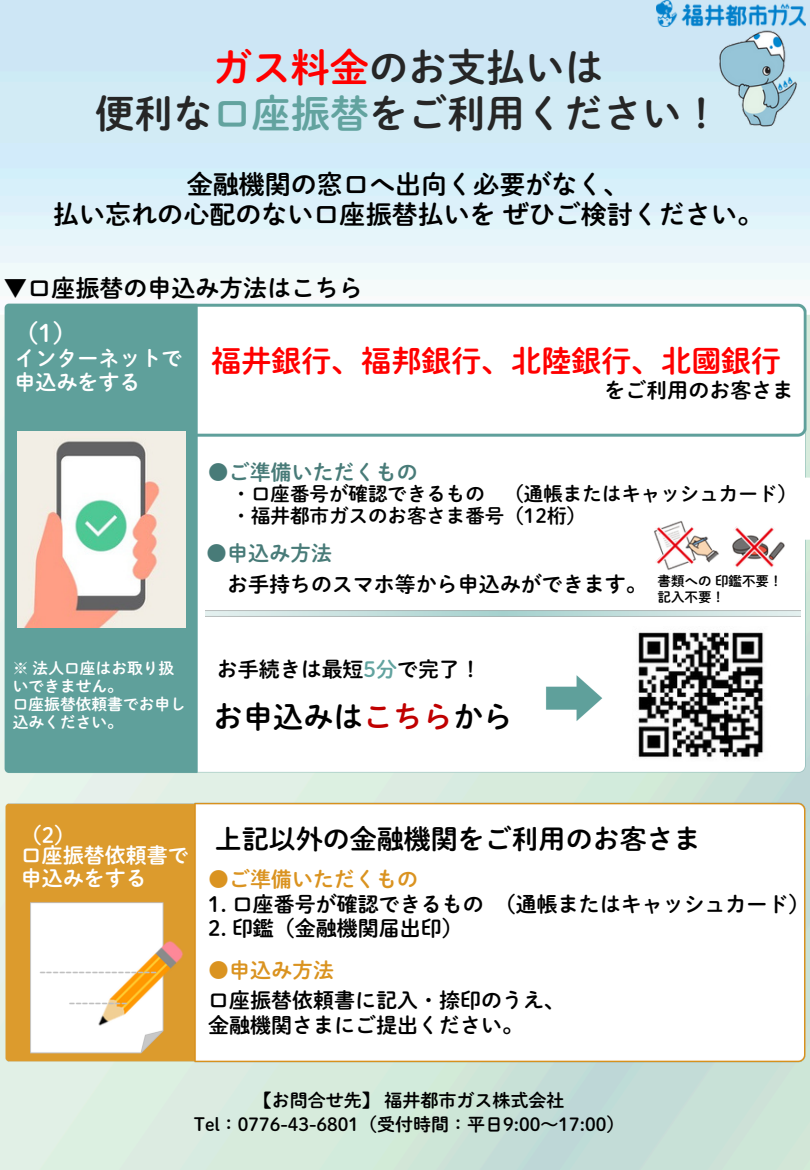
<style>
.page{position:relative;width:810px;height:1170px;background:#fff}
.page>*{position:absolute;margin:0;border:0;box-sizing:border-box;transform-origin:0 0}
.t1{font:39.15px/46.2px "DMT Shuei M Go Std B";color:#262626;text-align:center}
.t2{font:30px "DMT Shuei M Go Std B";color:#f00}
.t3{font:30px "DMT Shuei M Go Std B";color:#000}
.t4{font:27px "DMT Shuei M Go Std B";color:#000}
.t5{font:26.1px/30.3px "DMT Shuei M Go Std B";color:#000;text-align:center}
.t6{font:24px "DMT Shuei M Go Std B";color:#000}
.t7{font:24px "DMT Shuei M Go Std B";color:#fff}
.t8{font:21px/24.8px "DMT Shuei M Go Std B";color:#000}
.t9{font:21px/20.2px "DMT Shuei M Go Std B";color:#fff}
.t10{font:21px "DMT Shuei M Go Std B";color:#487b78}
.t11{font:21px "DMT Shuei M Go Std B";color:#da9320}
.t12{font:19.5px/21.3px "DMT Shuei M Go Std B";color:#000}
.t13{font:18px/24.8px "DMT Shuei M Go Std B";color:#000;text-align:center}
.t14{font:15.75px/18px "DMT Shuei M Go Std B";color:#fff}
.t15{font:15.75px "DMT Shuei M Go Std B";color:#bfbfbf}
.t16{font:13.5px/15.8px "DMT Shuei M Go Std B";color:#000}
.s1{color:#f00}
.s2{color:#62a39f}
.s3{color:#c00000}
</style>
<div class="page">
<img style="left:0;top:0;width:810px;height:1170px">
<img style="left:653px;top:520px;width:66px;height:51px">
<img style="left:732px;top:525px;width:53px;height:44px">
<img style="left:0;top:795px;width:810px;height:275px">
<img style="left:206px;top:611px;width:595px;height:5px">
<img style="left:89px;top:932px;width:103px;height:103px">
<img style="left:17px;top:432px;width:169px;height:195px">
<img style="left:657px;top:0;width:148px;height:26px">
<img style="left:712px;top:26px;width:93px;height:104px">
<img style="left:632px;top:626px;width:139px;height:135px">
<p class="t1" style="left:96px;top:44px;width:627px"><span class="s1">ガス料⾦</span>のお⽀払いは<br>便利な<span class="s2">⼝座振替</span>をご利⽤ください！</p>
<p class="t5" style="left:53px;top:169px;width:712px">⾦融機関の窓⼝へ出向く必要がなく、<br>払い忘れの⼼配のない⼝座振替払いをぜひご検討ください。</p>
<p class="t6" style="left:3px;top:276px;width:361px">▼⼝座振替の申込み⽅法はこちら</p>
<h1 class="t7" style="left:15px;top:321px;width:64px">（1）</h1>
<h3 class="t9" style="left:15px;top:348px;width:169px">インターネットで</h3>
<h3 class="t2" style="left:212px;top:346px;width:571px">福井銀⾏、福邦銀⾏、北陸銀⾏、北國銀⾏</h3>
<h3 class="t9" style="left:15px;top:372px;width:127px">申込みをする</h3>
<p class="t8" style="left:605px;top:378px;width:190px">をご利⽤のお客さま</p>
<h2 class="t10" style="left:208px;top:461px;width:211px">●ご準備いただくもの</h2>
<p class="t12" style="left:232px;top:483px;width:567px">・⼝座番号が確認できるもの （通帳またはキャッシュカード）・福井都市ガスのお客さま番号（12桁）</p>
<h4 class="t10" style="left:206px;top:542px;width:127px">●申込み⽅法</h4>
<p class="t8" style="left:227px;top:572px;width:421px">お⼿持ちのスマホ等から申込みができます。</p>
<h4 class="t14" style="left:13px;top:659px;width:175px">※ 法⼈⼝座はお取り扱いできません。<br>⼝座振替依頼書でお申し込みください。</h4>
<h4 class="t8" style="left:217px;top:657px;width:266px">お⼿続きは最短<span class="s2">5分</span>で完了！</h4>
<h3 class="t3" style="left:213px;top:702px;width:301px">お申込みは<span class="s3">こちら</span>から</h3>
<h2 class="t16" style="left:658px;top:573px;width:127px">書類への印鑑不要！記⼊不要！</h2>
<h6 class="t9" style="left:21px;top:825px;width:169px">（2）<br>⼝座振替依頼書で</h6>
<h6 class="t9" style="left:21px;top:868px;width:127px">申込みをする</h6>
<h4 class="t15" style="left:39px;top:963px;width:119px">------------------</h4>
<h4 class="t15" style="left:69px;top:994px;width:60px">---------</h4>
<h4 class="t4" style="left:215px;top:825px;width:487px">上記以外の⾦融機関をご利⽤のお客さま</h4>
<h4 class="t11" style="left:208px;top:868px;width:211px">●ご準備いただくもの</h4>
<h4 class="t8" style="left:208px;top:891px;width:603px">1. ⼝座番号が確認できるもの（通帳またはキャッシュカード）</h4>
<h4 class="t8" style="left:208px;top:916px;width:256px">2. 印鑑（⾦融機関届出印）</h4>
<p class="t11" style="left:208px;top:960px;width:127px">●申込み⽅法</p>
<p class="t8" style="left:208px;top:988px;width:358px">⼝座振替依頼書に記⼊・捺印のうえ、⾦融機関さまにご提出ください。</p>
<p class="t13" style="left:194px;top:1087px;width:432px">【お問合せ先】福井都市ガス株式会社<br>Tel：0776-43-6801（受付時間：平⽇9:00〜17:00）</p>
</div>
